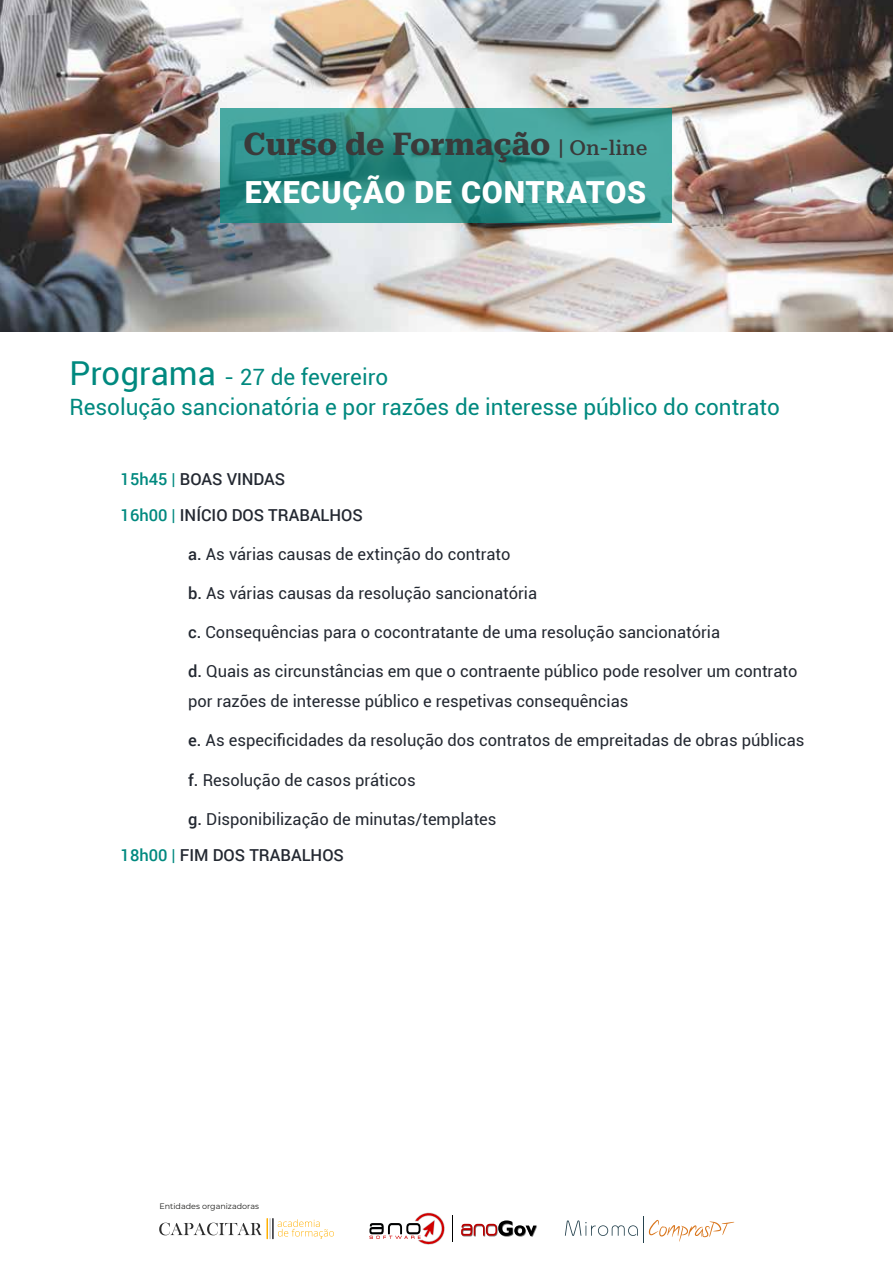
<style>
.page{position:relative;width:893px;height:1263px;background:#fff}
.page>*{position:absolute;margin:0;border:0;box-sizing:border-box;transform-origin:0 0}
.t1{font:31.35px "Roboto Serif 20 pt";color:#3a3a3a}
.t2{font:900 30.45px "Roboto";letter-spacing:.025em;color:#fff}
.t3{font:22.5px/30px "Roboto";color:#00897f}
.t4{font:16.5px/30px "Roboto";color:#232831}
.t5{font:500 16.5px/36px "Roboto";color:#232831}
.t6{font:7.95px "Montserrat";color:#1d1d1b}
.s1{font-size:20.85px}
.s2{font-size:33px}
.s3{color:#00897f}
.s4{font-weight:500}
.s5{font-weight:500;color:#00897f}
</style>
<div class="page">
<svg style="left:461px;top:1220px;width:76px;height:17px"></svg>
<svg style="left:369px;top:1212px;width:84px;height:33px"></svg>
<svg style="left:648px;top:1219px;width:86px;height:23px"></svg>
<svg style="left:565px;top:1220px;width:73px;height:16px"></svg>
<svg style="left:159px;top:1223px;width:103px;height:12px"></svg>
<hr style="left:272px;top:1218px;width:2px;height:21px;background:#26262c">
<hr style="left:269px;top:1218px;width:2px;height:21px;background:#cdcccc">
<hr style="left:266px;top:1218px;width:2px;height:21px;background:#ffb000">
<svg style="left:278px;top:1219px;width:56px;height:20px"></svg>
<img style="left:0;top:0;width:893px;height:332px">
<svg style="left:220px;top:109px;width:451px;height:114px"></svg>
<h1 class="t1" style="left:244px;top:119px;width:405px">Curso de Formação <span class="s1">| On-line</span></h1>
<h2 class="t2" style="left:245px;top:171px;width:403px">EXECUÇÃO DE CONTRATOS</h2>
<h3 class="t3" style="left:69px;top:361px;width:712px"><span class="s2">Programa</span> - 27 de fevereiro<br>Resolução sancionatória e por razões de interesse público do contrato</h3>
<p class="t5" style="left:121px;top:461px;width:244px"><span class="s3">15h45 |</span> BOAS VINDAS<br><span class="s3">16h00 |</span> INÍCIO DOS TRABALHOS</p>
<p class="t4" style="left:188px;top:539px;width:324px"><span class="s4">a.</span> As várias causas de extinção do contrato</p>
<p class="t4" style="left:188px;top:578px;width:350px"><span class="s4">b.</span> As várias causas da resolução sancionatória</p>
<p class="t4" style="left:188px;top:617px;width:533px"><span class="s4">c.</span> Consequências para o cocontratante de uma resolução sancionatória</p>
<p class="t4" style="left:188px;top:656px;width:611px"><span class="s4">d.</span> Quais as circunstâncias em que o contraente público pode resolver um contrato por razões de interesse público e respetivas consequências</p>
<p class="t4" style="left:188px;top:725px;width:618px"><span class="s4">e.</span> As especificidades da resolução dos contratos de empreitadas de obras públicas</p>
<p class="t4" style="left:188px;top:764px;width:229px"><span class="s4">f.</span> Resolução de casos práticos</p>
<p class="t4" style="left:121px;top:800px;width:377px;line-height:36px;text-indent:68px"><span class="s4">g.</span> Disponibilização de minutas/templates<br><span class="s5">18h00 |</span> <span class="s4">FIM DOS TRABALHOS</span></p>
<p class="t6" style="left:159px;top:1201px;width:101px">Entidades organizadoras</p>
</div>
